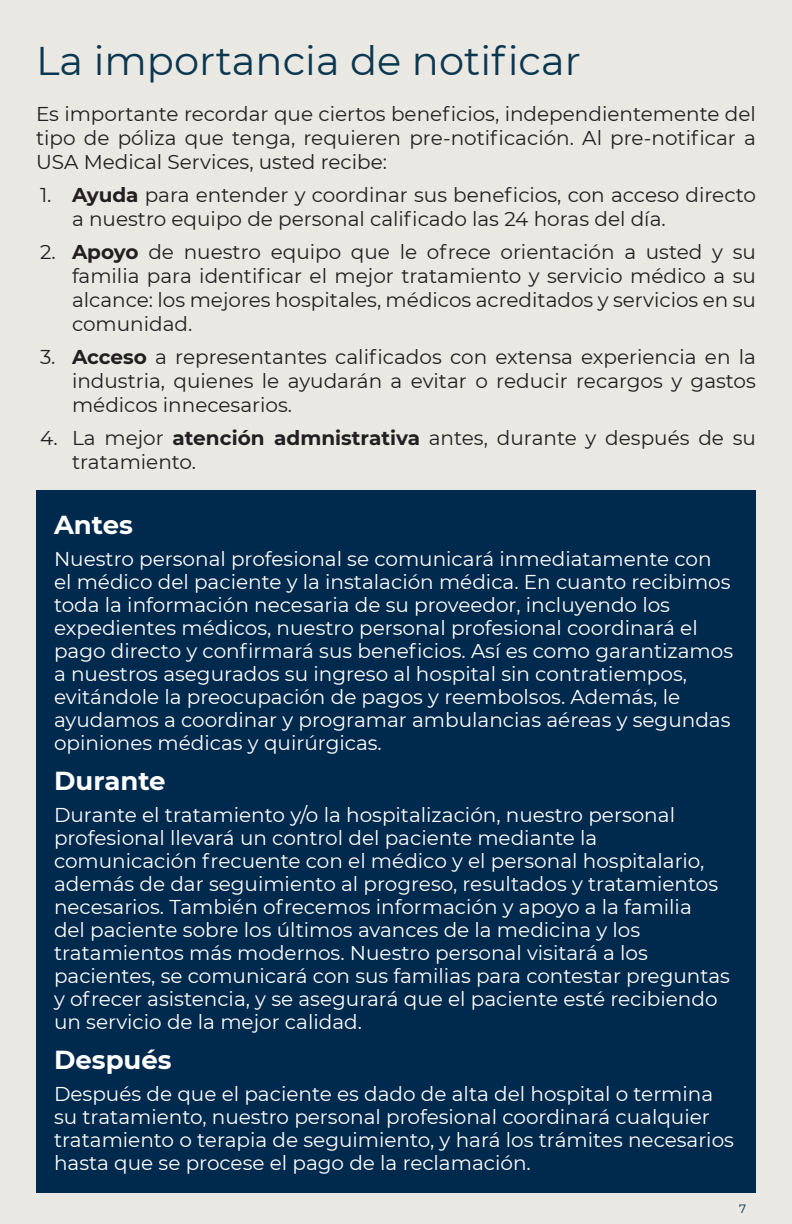
<style>
.page{position:relative;width:792px;height:1224px;background:#e9e8e2}
.page>*{position:absolute;margin:0;border:0;box-sizing:border-box;transform-origin:0 0}
.t1{font:40px "Montserrat";color:#0b3751}
.t2{font:700 26px "Montserrat";color:#fff}
.t3{font:20px/23px "Montserrat";color:#fff}
.t4{font:20px/24px "Montserrat";color:#231f20;text-align:justify}
.t5{font:12px "Montserrat";color:#00294e}
.s1{font-weight:700}
</style>
<div class="page">
<div style="left:36px;top:490px;width:720px;height:703px;background:#00294e"></div>
<h1 class="t1" style="left:36px;top:33px;width:546px">La importancia de notificar</h1>
<p class="t4" style="left:36px;top:102px;width:721px">Es importante recordar que ciertos beneficios, independientemente del tipo de póliza que tenga, requieren pre-notificación. Al pre-notificar a USA Medical Services, usted recibe:</p>
<p class="t4" style="left:72px;top:183px;width:686px;text-indent:-32px">1. <span class="s1">Ayuda</span> para entender y coordinar sus beneficios, con acceso directo a nuestro equipo de personal calificado las 24 horas del día.</p>
<p class="t4" style="left:72px;top:240px;width:686px;text-indent:-32px">2. <span class="s1">Apoyo</span> de nuestro equipo que le ofrece orientación a usted y su familia para identificar el mejor tratamiento y servicio médico a su alcance: los mejores hospitales, médicos acreditados y servicios en su comunidad.</p>
<p class="t4" style="left:72px;top:345px;width:686px;text-indent:-32px">3. <span class="s1">Acceso</span> a representantes calificados con extensa experiencia en la industria, quienes le ayudarán a evitar o reducir recargos y gastos médicos innecesarios.</p>
<p class="t4" style="left:72px;top:426px;width:686px;text-indent:-32px">4. La mejor <span class="s1">atención admnistrativa</span> antes, durante y después de su tratamiento.</p>
<h2 class="t2" style="left:54px;top:506px;width:80px">Antes</h2>
<p class="t3" style="left:54px;top:546px;width:681px">Nuestro personal profesional se comunicará inmediatamente con el médico del paciente y la instalación médica. En cuanto recibimos toda la información necesaria de su proveedor, incluyendo los expedientes médicos, nuestro personal profesional coordinará el pago directo y confirmará sus beneficios. Así es como garantizamos a nuestros asegurados su ingreso al hospital sin contratiempos, evitándole la preocupación de pagos y reembolsos. Además, le ayudamos a coordinar y programar ambulancias aéreas y segundas opiniones médicas y quirúrgicas.</p>
<h2 class="t2" style="left:54px;top:762px;width:113px">Durante</h2>
<p class="t3" style="left:54px;top:802px;width:678px">Durante el tratamiento y/o la hospitalización, nuestro personal profesional llevará un control del paciente mediante la comunicación frecuente con el médico y el personal hospitalario, además de dar seguimiento al progreso, resultados y tratamientos necesarios. También ofrecemos información y apoyo a la familia<br>del paciente sobre los últimos avances de la medicina y los tratamientos más modernos. Nuestro personal visitará a los pacientes, se comunicará con sus familias para contestar preguntas y ofrecer asistencia, y se asegurará que el paciente esté recibiendo un servicio de la mejor calidad.</p>
<h2 class="t2" style="left:54px;top:1041px;width:119px">Después</h2>
<p class="t3" style="left:54px;top:1082px;width:682px">Después de que el paciente es dado de alta del hospital o termina su tratamiento, nuestro personal profesional coordinará cualquier tratamiento o terapia de seguimiento, y hará los trámites necesarios hasta que se procese el pago de la reclamación.</p>
<p class="t5" style="left:739px;top:1201px;width:9px">7</p>
</div>
